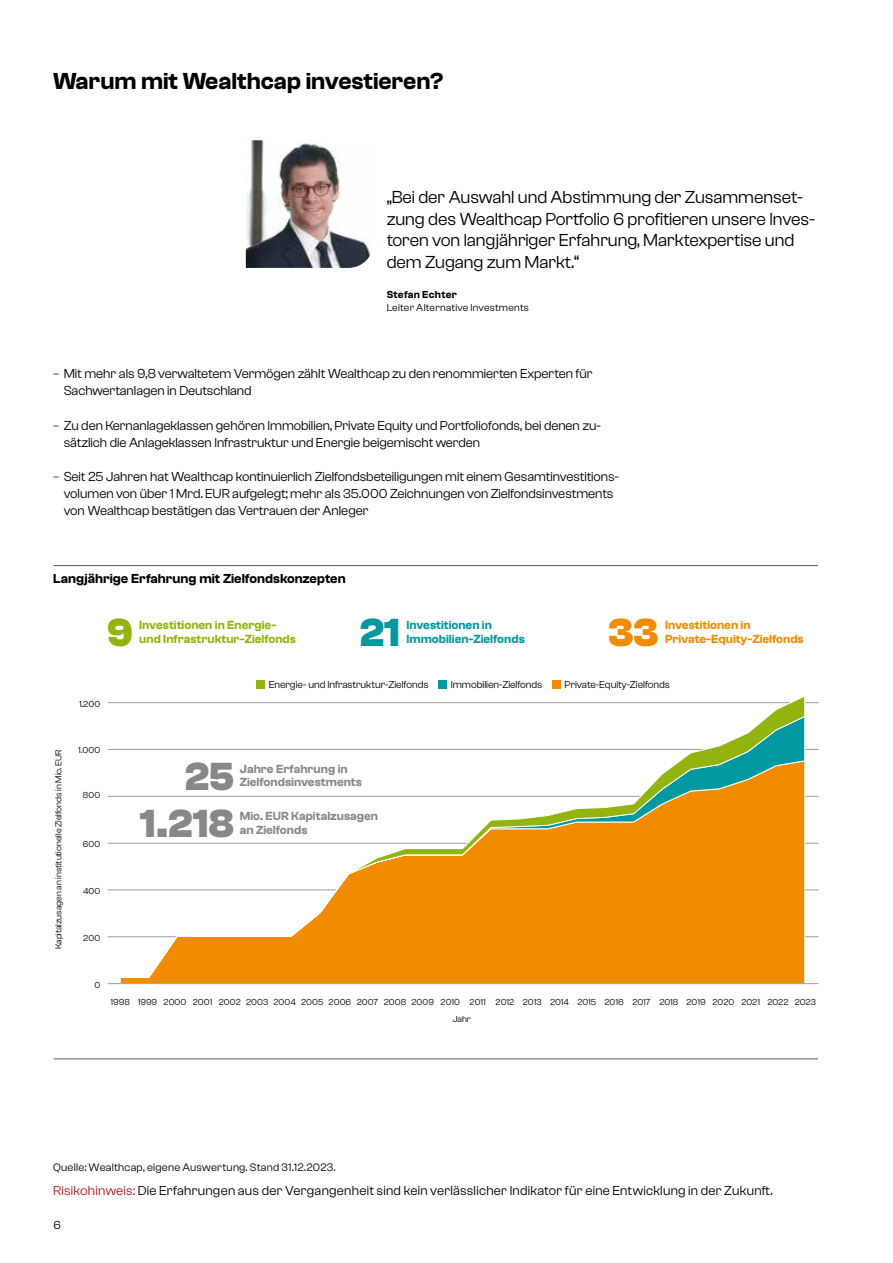
<style>
.page{position:relative;width:893px;height:1263px;background:#fff}
.page>*{position:absolute;margin:0;border:0;box-sizing:border-box;transform-origin:0 0}
.t1{font:700 40.65px "Clash Grotesk";color:#87888a}
.t2{font:700 40.65px "Clash Grotesk";color:#f18c00}
.t3{font:700 40.65px "Clash Grotesk";color:#0098a1}
.t4{font:700 40.65px "Clash Grotesk";color:#91b40e}
.t5{font:600 24px "Clash Grotesk";letter-spacing:-.005em;color:#000}
.t6{font:18px/21.6px "Clash Grotesk";letter-spacing:-.005em;color:#000}
.t7{font:13.5px/17px "Clash Grotesk";letter-spacing:-.005em;color:#000}
.t8{font:13.5px "Clash Grotesk";letter-spacing:.02em;color:#000}
.t9{font:600 13.5px "Clash Grotesk";color:#000}
.t10{font:600 12.15px/13.5px "Clash Grotesk";color:#87888a}
.t11{font:600 12.15px/13.5px "Clash Grotesk";color:#91b40e}
.t12{font:600 12.15px "Clash Grotesk";color:#f18c00}
.t13{font:600 12.15px/13.5px "Clash Grotesk";color:#0098a1}
.t14{font:12px "Clash Grotesk";color:#000}
.t15{font:11.25px "Clash Grotesk";letter-spacing:.025em;color:#000}
.t16{font:10.5px "Clash Grotesk";color:#000}
.t17{font:10.5px "Clash Grotesk";letter-spacing:.025em;color:#000}
.t18{font:600 10.5px "Clash Grotesk";letter-spacing:.025em;color:#000}
.t19{font:9px/17px "Clash Grotesk";letter-spacing:-.005em;color:#000}
.s1{color:#9e141c}
.s2{color:#b51621}
</style>
<div class="page">
<hr style="left:54px;top:565px;width:764px;height:1px;background:#58585a">
<hr style="left:54px;top:1058px;width:764px;height:1px;background:#58585a">
<img style="left:246px;top:140px;width:126px;height:128px">
<div style="left:256px;top:680px;width:9px;height:9px;background:#91b40e"></div>
<div style="left:438px;top:680px;width:9px;height:9px;background:#0098a1"></div>
<div style="left:552px;top:680px;width:9px;height:9px;background:#f18c00"></div>
<hr style="left:108px;top:936px;width:711px;height:1px;background:#9c9e9f">
<hr style="left:108px;top:890px;width:711px;height:1px;background:#9c9e9f">
<hr style="left:108px;top:843px;width:711px;height:1px;background:#9c9e9f">
<hr style="left:108px;top:796px;width:711px;height:1px;background:#9c9e9f">
<hr style="left:108px;top:749px;width:711px;height:1px;background:#9c9e9f">
<hr style="left:108px;top:702px;width:711px;height:1px;background:#9c9e9f">
<div style="left:120px;top:978px;width:685px;height:5px;background:#f18c00"></div>
<svg style="left:119px;top:696px;width:687px;height:282px"></svg>
<hr style="left:108px;top:983px;width:711px;height:1px;background:#9c9e9f">
<h2 class="t5" style="left:53px;top:68px;width:392px">Warum mit Wealthcap investieren?</h2>
<h3 class="t6" style="left:387px;top:186px;width:430px">„Bei der Auswahl und Abstimmung der Zusammenset&shy;zung des Wealthcap Portfolio 6 profitieren unsere Inves&shy;toren von langjähriger Erfahrung, Marktexpertise und dem Zugang zum Markt.“</h3>
<p class="t18" style="left:387px;top:289px;width:72px">Stefan Echter</p>
<p class="t17" style="left:387px;top:302px;width:144px">Leiter Alternative Investments</p>
<p class="t7" style="left:64px;top:365px;width:530px;text-indent:-11px"><span class="s1">–</span> Mit mehr als 9,8 verwaltetem Vermögen zählt Wealthcap zu den renommierten Experten für<br>Sachwertanlagen in Deutschland</p>
<p class="t7" style="left:64px;top:416px;width:538px;text-indent:-11px"><span class="s1">–</span> Zu den Kernanlageklassen gehören Immobilien, Private Equity und Portfoliofonds, bei denen zu&shy;sätzlich die Anlageklassen Infrastruktur und Energie beigemischt werden</p>
<p class="t7" style="left:64px;top:467px;width:557px;text-indent:-11px"><span class="s1">–</span> Seit 25 Jahren hat Wealthcap kontinuierlich Zielfondsbeteiligungen mit einem Gesamtinvestitions&shy;volumen von über 1 Mrd. EUR aufgelegt; mehr als 35.000 Zeichnungen von Zielfondsinvestments von Wealthcap bestätigen das Vertrauen der Anleger</p>
<p class="t9" style="left:53px;top:571px;width:294px">Langjährige Erfahrung mit Zielfondskonzepten</p>
<h1 class="t4" style="left:107px;top:610px;width:27px">9</h1>
<p class="t11" style="left:139px;top:618px;width:158px">Investitionen in Energie&shy;und Infrastruktur-Zielfonds</p>
<h1 class="t3" style="left:360px;top:610px;width:41px">21</h1>
<p class="t13" style="left:406px;top:618px;width:120px">Investitionen in<br>Immobilien-Zielfonds</p>
<h1 class="t2" style="left:608px;top:610px;width:51px">33</h1>
<p class="t12" style="left:665px;top:618px;width:87px">Investitionen in</p>
<p class="t12" style="left:665px;top:632px;width:140px">Private-Equity-Zielfonds</p>
<p class="t19" style="left:79px;top:695px;width:23px">1.200</p>
<p class="t16" style="left:269px;top:678px;width:161px">Energie- und Infrastruktur-Zielfonds</p>
<p class="t16" style="left:451px;top:678px;width:93px">Immobilien-Zielfonds</p>
<p class="t16" style="left:565px;top:678px;width:107px">Private-Equity-Zielfonds</p>
<p class="t19" style="left:50px;top:949px;width:201px;rotate:-90deg">Kapitalzusagen an institutionelle Zielfonds in Mio. EUR</p>
<p class="t19" style="left:78px;top:742px;width:23px">1.000</p>
<p class="t19" style="left:83px;top:786px;width:19px">800</p>
<p class="t19" style="left:83px;top:836px;width:19px">600</p>
<p class="t19" style="left:83px;top:882px;width:19px">400</p>
<h1 class="t1" style="left:185px;top:753px;width:51px">25</h1>
<p class="t10" style="left:240px;top:762px;width:124px">Jahre Erfahrung in<br>Zielfondsinvestments</p>
<h1 class="t1" style="left:140px;top:801px;width:96px">1.218</h1>
<p class="t10" style="left:240px;top:810px;width:140px">Mio. EUR Kapitalzusagen an Zielfonds</p>
<p class="t19" style="left:83px;top:929px;width:18px">200</p>
<p class="t19" style="left:94px;top:976px;width:7px">0</p>
<p class="t19" style="left:453px;top:993px;width:20px;text-indent:-342px">1998 1999 2000 2001 2002 2003 2004 2005 2006 2007 2008 2009 2010<br>Jahr</p>
<p class="t19" style="left:470px;top:993px;width:348px">2011 2012 2013 2014 2015 2016 2017 2018 2019 2020 2021 2022 2023</p>
<p class="t15" style="left:53px;top:1161px;width:284px">Quelle: Wealthcap, eigene Auswertung. Stand 31.12.2023.</p>
<p class="t8" style="left:53px;top:1183px;width:721px"><span class="s2">Risikohinweis:</span> Die Erfahrungen aus der Vergangenheit sind kein verlässlicher Indikator für eine Entwicklung in der Zukunft.</p>
<p class="t14" style="left:53px;top:1218px;width:9px">6</p>
</div>
